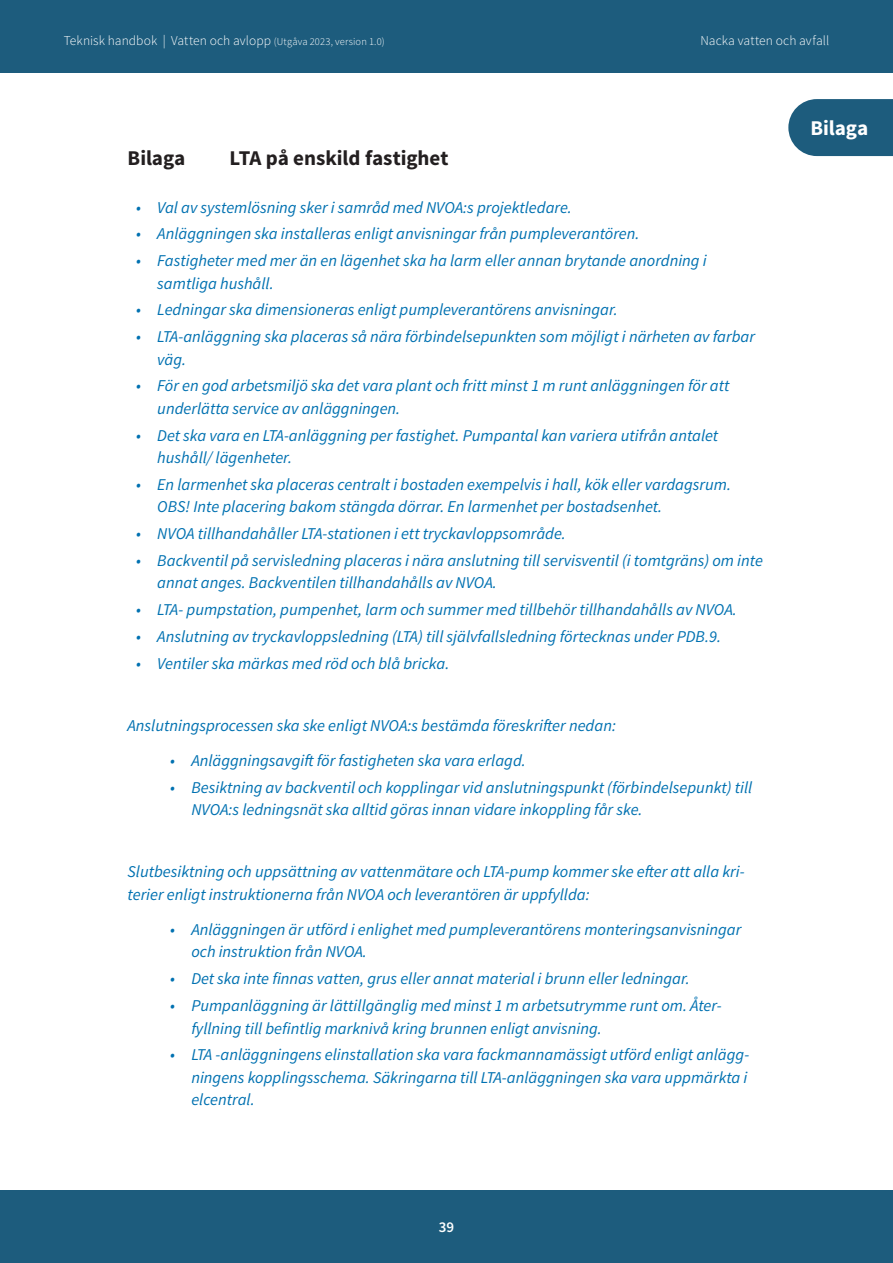
<style>
.page{position:relative;width:893px;height:1263px;background:#fff}
.page>*{position:absolute;margin:0;border:0;box-sizing:border-box;transform-origin:0 0}
.t1{font:700 21px "Source Sans Pro";letter-spacing:-.005em;color:#231f20}
.t2{font:700 21px "Source Sans Pro";letter-spacing:-.005em;color:#fff}
.t3{font:italic 16.5px/22.5px "Source Sans Pro";color:#0071b1}
.t4{font:600 15px "Source Sans Pro";color:#fff}
.t5{font:300 13.5px "Source Sans Pro";letter-spacing:.005em;color:#fff}
.s1{font-size:10.5px}
</style>
<div class="page">
<div style="left:0;top:1191px;width:893px;height:72px;background:#1d5c7d"></div>
<div style="left:0;top:0;width:893px;height:72px;background:#1d5c7d"></div>
<svg style="left:788px;top:99px;width:105px;height:57px;background:#2b6685"></svg>
<p class="t5" style="left:64px;top:32px;width:322px">Teknisk handbok | Vatten och avlopp <span class="s1">(Utgåva 2023, version 1.0)</span></p>
<p class="t5" style="left:700px;top:32px;width:130px">Nacka vatten och avfall</p>
<p class="t1" style="left:128px;top:144px;width:59px">Bilaga</p>
<p class="t1" style="left:230px;top:144px;width:220px">LTA på enskild fastighet</p>
<p class="t3" style="left:136px;top:196px;width:437px">• Val av systemlösning sker i samråd med NVOA:s projektledare.</p>
<p class="t3" style="left:136px;top:223px;width:505px">• Anläggningen ska installeras enligt anvisningar från pumpleverantören.</p>
<p class="t3" style="left:157px;top:249px;width:551px;text-indent:-21px">• Fastigheter med mer än en lägenhet ska ha larm eller annan brytande anordning i samtliga hushåll.</p>
<p class="t3" style="left:136px;top:299px;width:483px">• Ledningar ska dimensioneras enligt pumpleverantörens anvisningar.</p>
<p class="t3" style="left:157px;top:325px;width:599px;text-indent:-21px">• LTA-anläggning ska placeras så nära förbindelsepunkten som möjligt i närheten av farbar väg.</p>
<p class="t3" style="left:157px;top:375px;width:574px;text-indent:-21px">• För en god arbetsmiljö ska det vara plant och fritt minst 1 m runt anläggningen för att underlätta service av anläggningen.</p>
<p class="t3" style="left:157px;top:424px;width:562px;text-indent:-21px">• Det ska vara en LTA-anläggning per fastighet. Pumpantal kan variera utifrån antalet hushåll/ lägenheter.</p>
<p class="t3" style="left:157px;top:473px;width:575px;text-indent:-21px">• En larmenhet ska placeras centralt i bostaden exempelvis i hall, kök eller vardagsrum.<br>OBS! Inte placering bakom stängda dörrar. En larmenhet per bostadsenhet.</p>
<p class="t3" style="left:136px;top:522px;width:431px">• NVOA tillhandahåller LTA-stationen i ett tryckavloppsområde.</p>
<p class="t3" style="left:157px;top:549px;width:607px;text-indent:-21px">• Backventil på servisledning placeras i nära anslutning till servisventil (i tomtgräns) om inte annat anges. Backventilen tillhandahålls av NVOA.</p>
<p class="t3" style="left:136px;top:598px;width:602px">• LTA- pumpstation, pumpenhet, larm och summer med tillbehör tillhandahålls av NVOA.</p>
<p class="t3" style="left:136px;top:625px;width:587px">• Anslutning av tryckavloppsledning (LTA) till självfallsledning förtecknas under PDB.9.</p>
<p class="t3" style="left:136px;top:652px;width:315px">• Ventiler ska märkas med röd och blå bricka.</p>
<p class="t3" style="left:128px;top:714px;width:490px">Anslutningsprocessen ska ske enligt NVOA:s bestämda föreskrifter nedan:</p>
<p class="t3" style="left:170px;top:749px;width:357px">• Anläggningsavgift för fastigheten ska vara erlagd.</p>
<p class="t3" style="left:191px;top:776px;width:562px;text-indent:-21px">• Besiktning av backventil och kopplingar vid anslutningspunkt (förbindelsepunkt) till<br>NVOA:s ledningsnät ska alltid göras innan vidare inkoppling får ske.</p>
<p class="t3" style="left:128px;top:860px;width:619px">Slutbesiktning och uppsättning av vattenmätare och LTA-pump kommer ske efter att alla kri&shy;terier enligt instruktionerna från NVOA och leverantören är uppfyllda:</p>
<p class="t3" style="left:191px;top:918px;width:552px;text-indent:-21px">• Anläggningen är utförd i enlighet med pumpleverantörens monteringsanvisningar och instruktion från NVOA.</p>
<p class="t3" style="left:170px;top:967px;width:521px">• Det ska inte finnas vatten, grus eller annat material i brunn eller ledningar.</p>
<p class="t3" style="left:191px;top:994px;width:532px;text-indent:-21px">• Pumpanläggning är lättillgänglig med minst 1 m arbetsutrymme runt om. Åter&shy;fyllning till befintlig marknivå kring brunnen enligt anvisning.</p>
<p class="t3" style="left:191px;top:1043px;width:559px;text-align:justify;text-indent:-21px">• LTA -anläggningens elinstallation ska vara fackmannamässigt utförd enligt anlägg&shy;ningens kopplingsschema. Säkringarna till LTA-anläggningen ska vara uppmärkta i elcentral.</p>
<p class="t4" style="left:439px;top:1218px;width:17px">39</p>
<p class="t2" style="left:810px;top:115px;width:59px">Bilaga</p>
</div>
